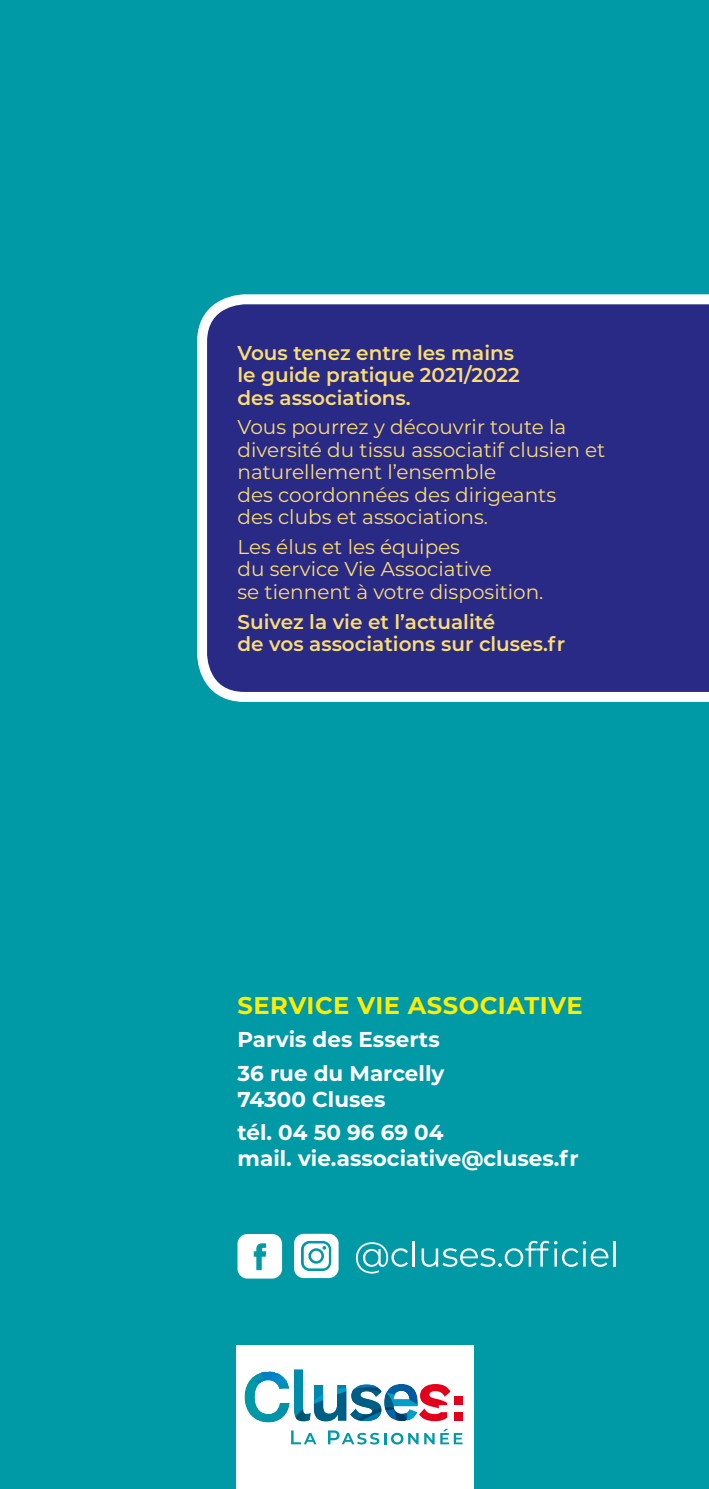
<style>
.page{position:relative;width:709px;height:1489px;background:#fff}
.page>*{position:absolute;margin:0;border:0;box-sizing:border-box;transform-origin:0 0}
.t1{font:700 24.25px "Montserrat";letter-spacing:.02em;color:#ffed00}
.t2{font:700 21.5px/33.5px "Montserrat";color:#fff}
.t3{font:20px/22.5px "Montserrat";color:#fcdd71}
.t4{font:600 20px/22.5px "Montserrat";color:#fcdd71}
</style>
<div class="page">
<div style="left:0;top:0;width:709px;height:1488px;background:#0099a6"></div>
<svg style="left:197px;top:294px;width:512px;height:408px;background:#37398e"></svg>
<svg style="left:356px;top:1242px;width:52px;height:31px"></svg>
<hr style="left:412px;top:1240px;width:3px;height:26px;background:#fff">
<svg style="left:421px;top:1240px;width:187px;height:26px"></svg>
<hr style="left:613px;top:1240px;width:3px;height:26px;background:#fff">
<svg style="left:237px;top:1234px;width:45px;height:44px;background:#d9eff1"></svg>
<svg style="left:294px;top:1233px;width:44px;height:44px"></svg>
<div style="left:235px;top:1345px;width:238px;height:143px;background:#fff"></div>
<div style="left:454px;top:1411px;width:9px;height:9px;background:#e2001a"></div>
<div style="left:454px;top:1396px;width:9px;height:8px;background:#e2001a"></div>
<svg style="left:244px;top:1369px;width:218px;height:76px"></svg>
<p class="t4" style="left:237px;top:342px;width:284px">Vous tenez entre les mains le guide pratique 2021/2022 des associations.</p>
<p class="t3" style="left:237px;top:417px;width:369px">Vous pourrez y découvrir toute la diversité du tissu associatif clusien et naturellement l’ensemble<br>des coordonnées des dirigeants<br>des clubs et associations.</p>
<p class="t3" style="left:237px;top:537px;width:307px">Les élus et les équipes<br>du service Vie Associative<br>se tiennent à votre disposition.</p>
<p class="t4" style="left:237px;top:611px;width:329px">Suivez la vie et l’actualité<br>de vos associations sur cluses.fr</p>
<p class="t1" style="left:237px;top:991px;width:347px">SERVICE VIE ASSOCIATIVE</p>
<p class="t2" style="left:237px;top:1023px;width:208px">Parvis des Esserts<br>36 rue du Marcelly</p>
<p class="t2" style="left:237px;top:1082px;width:208px">74300 Cluses<br>tél. 04 50 96 69 04</p>
<p class="t2" style="left:237px;top:1141px;width:343px">mail. vie.associative@cluses.fr</p>
</div>
